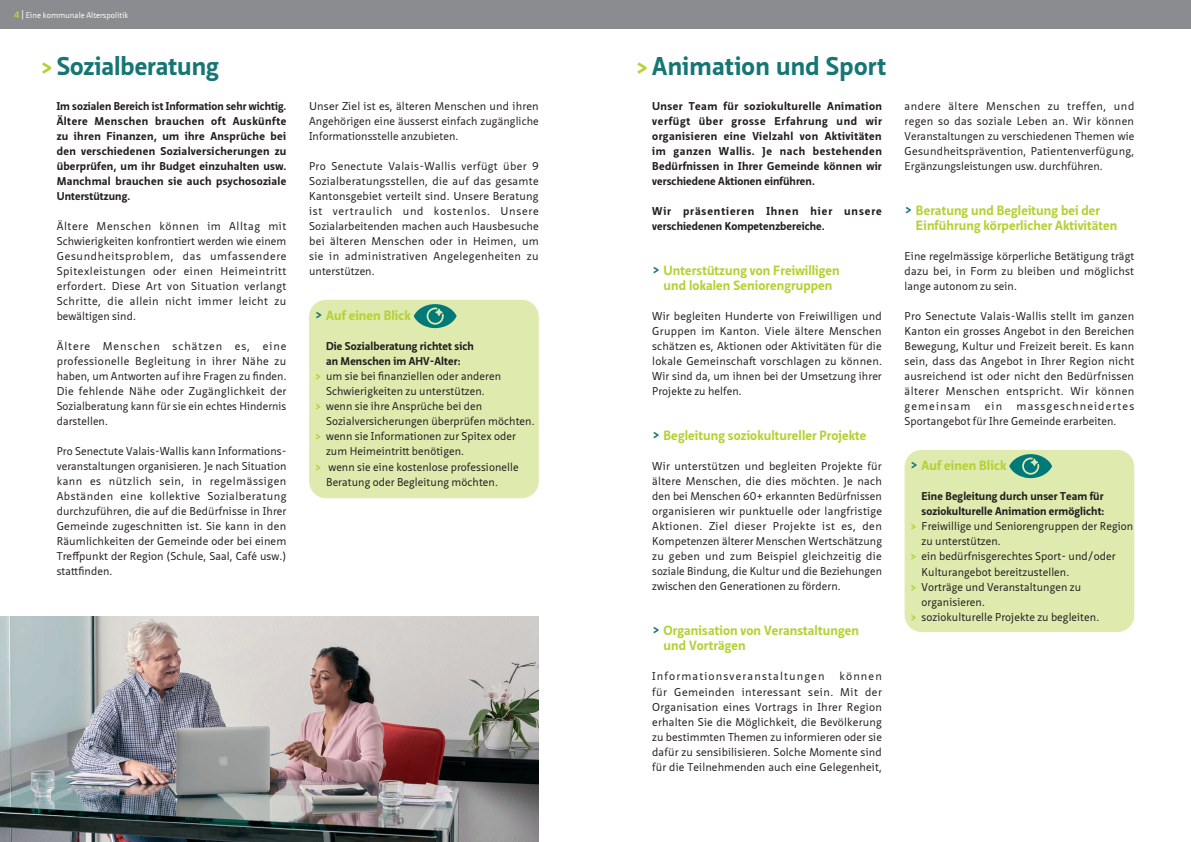
<style>
.page{position:relative;width:1191px;height:842px;background:#fff}
.page>*{position:absolute;margin:0;border:0;box-sizing:border-box;transform-origin:0 0}
.t1{font:700 25px "Neue Sans Pro";letter-spacing:.005em;color:#157675}
.t2{font:700 13px/15px "Neue Sans Pro";letter-spacing:.01em;color:#b3d234}
.t3{font:11px/15px "Neue Sans Pro";letter-spacing:.01em;color:#231f20;text-align:justify}
.t4{font:700 11px/15px "Neue Sans Pro";letter-spacing:.01em;color:#231f20;text-align:justify}
.t5{font:11px "Neue Sans Pro";letter-spacing:.1em;color:#231f20}
.t6{font:8px "Neue Sans Pro";color:#fff}
.s1{font-weight:700;font-size:9px;color:#b3d234}
.s2{font-size:9px}
.s3{font-size:23px;color:#b3d234}
.s4{color:#157675}
.s5{font-weight:700;color:#b3d234}
</style>
<div class="page">
<div style="left:0;top:0;width:1191px;height:28px;background:#8a8c8f"></div>
<div style="left:904px;top:450px;width:230px;height:182px;background:#deeaae;border-radius:17px"></div>
<div style="left:309px;top:300px;width:230px;height:198px;background:#deeaae;border-radius:17px"></div>
<img style="left:0;top:617px;width:539px;height:225px">
<svg style="left:414px;top:304px;width:42px;height:24px"></svg>
<svg style="left:1009px;top:454px;width:43px;height:24px"></svg>
<p class="t6" style="left:14px;top:10px;width:116px"><span class="s1">4</span> <span class="s2">|</span> Eine kommunale Alterspolitik</p>
<h1 class="t1" style="left:40px;top:49px;width:181px"><span class="s3">&gt;</span>Sozialberatung</h1>
<h1 class="t1" style="left:635px;top:49px;width:252px"><span class="s3">&gt;</span>Animation und Sport</h1>
<p class="t4" style="left:652px;top:99px;width:231px">Unser Team für soziokulturelle Animation verfügt über grosse Erfahrung und wir organisieren eine Vielzahl von Aktivitäten im ganzen Wallis. Je nach bestehenden Bedürfnissen in Ihrer Gemeinde können wir verschiedene Aktionen einführen.</p>
<p class="t4" style="left:652px;top:204px;width:231px">Wir präsentieren Ihnen hier unsere verschiedenen Kompetenzbereiche.</p>
<p class="t2" style="left:652px;top:263px;width:189px;text-align:center"><span class="s4">&gt;</span> Unterstützung von Freiwilligen und lokalen Seniorengruppen</p>
<p class="t3" style="left:652px;top:309px;width:231px">Wir begleiten Hunderte von Freiwilligen und Gruppen im Kanton. Viele ältere Menschen schätzen es, Aktionen oder Aktivitäten für die lokale Gemeinschaft vorschlagen zu können.<br>Wir sind da, um ihnen bei der Umsetzung ihrer Projekte zu helfen.</p>
<p class="t2" style="left:652px;top:428px;width:216px"><span class="s4">&gt;</span> Begleitung soziokultureller Projekte</p>
<p class="t3" style="left:652px;top:459px;width:231px">Wir unterstützen und begleiten Projekte für ältere Menschen, die dies möchten. Je nach den bei Menschen 60+ erkannten Bedürfnissen organisieren wir punktuelle oder langfristige Aktionen. Ziel dieser Projekte ist es, den Kompetenzen älterer Menschen Wertschätzung zu geben und zum Beispiel gleichzeitig die soziale Bindung, die Kultur und die Beziehungen zwischen den Generationen zu fördern.</p>
<p class="t2" style="left:663px;top:623px;width:197px;text-indent:-11px"><span class="s4">&gt;</span> Organisation von Veranstaltungen und Vorträgen</p>
<p class="t5" style="left:652px;top:669px;width:174px">Informationsveranstaltungen</p>
<p class="t4" style="left:57px;top:99px;width:231px">Im sozialen Bereich ist Information sehr wichtig.<br>Ältere Menschen brauchen oft Auskünfte zu ihren Finanzen, um ihre Ansprüche bei den verschiedenen Sozialversicherungen zu überprüfen, um ihr Budget einzuhalten usw.<br>Manchmal brauchen sie auch psychosoziale Unterstützung.</p>
<p class="t3" style="left:57px;top:219px;width:231px">Ältere Menschen können im Alltag mit Schwierigkeiten konfrontiert werden wie einem Gesundheitsproblem, das umfassendere Spitexleistungen oder einen Heimeintritt erfordert. Diese Art von Situation verlangt Schritte, die allein nicht immer leicht zu bewältigen sind.</p>
<p class="t3" style="left:57px;top:339px;width:231px">Ältere Menschen schätzen es, eine professionelle Begleitung in ihrer Nähe zu haben, um Antworten auf ihre Fragen zu finden.<br>Die fehlende Nähe oder Zugänglichkeit der Sozialberatung kann für sie ein echtes Hindernis darstellen.</p>
<p class="t3" style="left:57px;top:444px;width:231px">Pro Senectute Valais-Wallis kann Informations&shy;veranstaltungen organisieren. Je nach Situation kann es nützlich sein, in regelmässigen Abständen eine kollektive Sozialberatung durchzuführen, die auf die Bedürfnisse in Ihrer Gemeinde zugeschnitten ist. Sie kann in den Räumlichkeiten der Gemeinde oder bei einem Treffpunkt der Region (Schule, Saal, Café usw.) stattfinden.</p>
<p class="t3" style="left:309px;top:99px;width:231px">Unser Ziel ist es, älteren Menschen und ihren Angehörigen eine äusserst einfach zugängliche Informationsstelle anzubieten.</p>
<p class="t3" style="left:309px;top:159px;width:231px">Pro Senectute Valais-Wallis verfügt über 9<br>Sozialberatungsstellen, die auf das gesamte Kantonsgebiet verteilt sind. Unsere Beratung ist vertraulich und kostenlos. Unsere Sozialarbeitenden machen auch Hausbesuche bei älteren Menschen oder in Heimen, um sie in administrativen Angelegenheiten zu unterstützen.</p>
<p class="t2" style="left:315px;top:308px;width:98px"><span class="s4">&gt;</span> Auf einen Blick</p>
<p class="t4" style="left:326px;top:339px;width:149px">Die Sozialberatung richtet sich</p>
<p class="t4" style="left:326px;top:354px;width:136px">an Menschen im AHV-Alter:</p>
<p class="t3" style="left:315px;top:369px;width:188px"><span class="s5">&gt;</span> um sie bei finanziellen oder anderen</p>
<p class="t3" style="left:326px;top:384px;width:160px">Schwierigkeiten zu unterstützen.</p>
<p class="t3" style="left:315px;top:399px;width:169px"><span class="s5">&gt;</span> wenn sie ihre Ansprüche bei den</p>
<p class="t3" style="left:326px;top:414px;width:210px">Sozialversicherungen überprüfen möchten.</p>
<p class="t3" style="left:315px;top:429px;width:203px"><span class="s5">&gt;</span> wenn sie Informationen zur Spitex oder</p>
<p class="t3" style="left:326px;top:444px;width:139px">zum Heimeintritt benötigen.</p>
<p class="t3" style="left:315px;top:459px;width:205px"><span class="s5">&gt;</span> wenn sie eine kostenlose professionelle</p>
<p class="t3" style="left:326px;top:474px;width:173px">Beratung oder Begleitung möchten.</p>
<p class="t3" style="left:652px;top:669px;width:231px;text-indent:187px">können für Gemeinden interessant sein. Mit der Organisation eines Vortrags in Ihrer Region erhalten Sie die Möglichkeit, die Bevölkerung zu bestimmten Themen zu informieren oder sie dafür zu sensibilisieren. Solche Momente sind für die Teilnehmenden auch eine Gelegenheit,</p>
<p class="t3" style="left:904px;top:99px;width:231px">andere ältere Menschen zu treffen, und regen so das soziale Leben an. Wir können Veranstaltungen zu verschiedenen Themen wie Gesundheitsprävention, Patientenverfügung, Ergänzungsleistungen usw. durchführen.</p>
<p class="t2" style="left:916px;top:203px;width:203px;text-indent:-11px"><span class="s4">&gt;</span> Beratung und Begleitung bei der<br>Einführung körperlicher Aktivitäten</p>
<p class="t3" style="left:904px;top:249px;width:231px">Eine regelmässige körperliche Betätigung trägt dazu bei, in Form zu bleiben und möglichst lange autonom zu sein.</p>
<p class="t3" style="left:904px;top:309px;width:231px">Pro Senectute Valais-Wallis stellt im ganzen Kanton ein grosses Angebot in den Bereichen Bewegung, Kultur und Freizeit bereit. Es kann sein, dass das Angebot in Ihrer Region nicht ausreichend ist oder nicht den Bedürfnissen älterer Menschen entspricht. Wir können gemeinsam</p>
<p class="t3" style="left:904px;top:399px;width:231px;text-indent:112px">massgeschneidertes<br>Sportangebot für Ihre Gemeinde erarbeiten.</p>
<p class="t2" style="left:910px;top:458px;width:98px"><span class="s4">&gt;</span> Auf einen Blick</p>
<p class="t4" style="left:921px;top:489px;width:183px">Eine Begleitung durch unser Team für</p>
<p class="t4" style="left:921px;top:504px;width:184px">soziokulturelle Animation ermöglicht:</p>
<p class="t3" style="left:910px;top:519px;width:224px"><span class="s5">&gt;</span> Freiwillige und Seniorengruppen der Region</p>
<p class="t3" style="left:921px;top:534px;width:81px">zu unterstützen.</p>
<p class="t3" style="left:910px;top:549px;width:207px"><span class="s5">&gt;</span> ein bedürfnisgerechtes Sport- und/oder</p>
<p class="t3" style="left:921px;top:564px;width:149px">Kulturangebot bereitzustellen.</p>
<p class="t3" style="left:910px;top:579px;width:172px"><span class="s5">&gt;</span> Vorträge und Veranstaltungen zu</p>
<p class="t3" style="left:921px;top:594px;width:65px">organisieren.</p>
<p class="t3" style="left:910px;top:609px;width:190px"><span class="s5">&gt;</span> soziokulturelle Projekte zu begleiten.</p>
<p class="t3" style="left:985px;top:399px;width:19px">ein</p>
</div>
